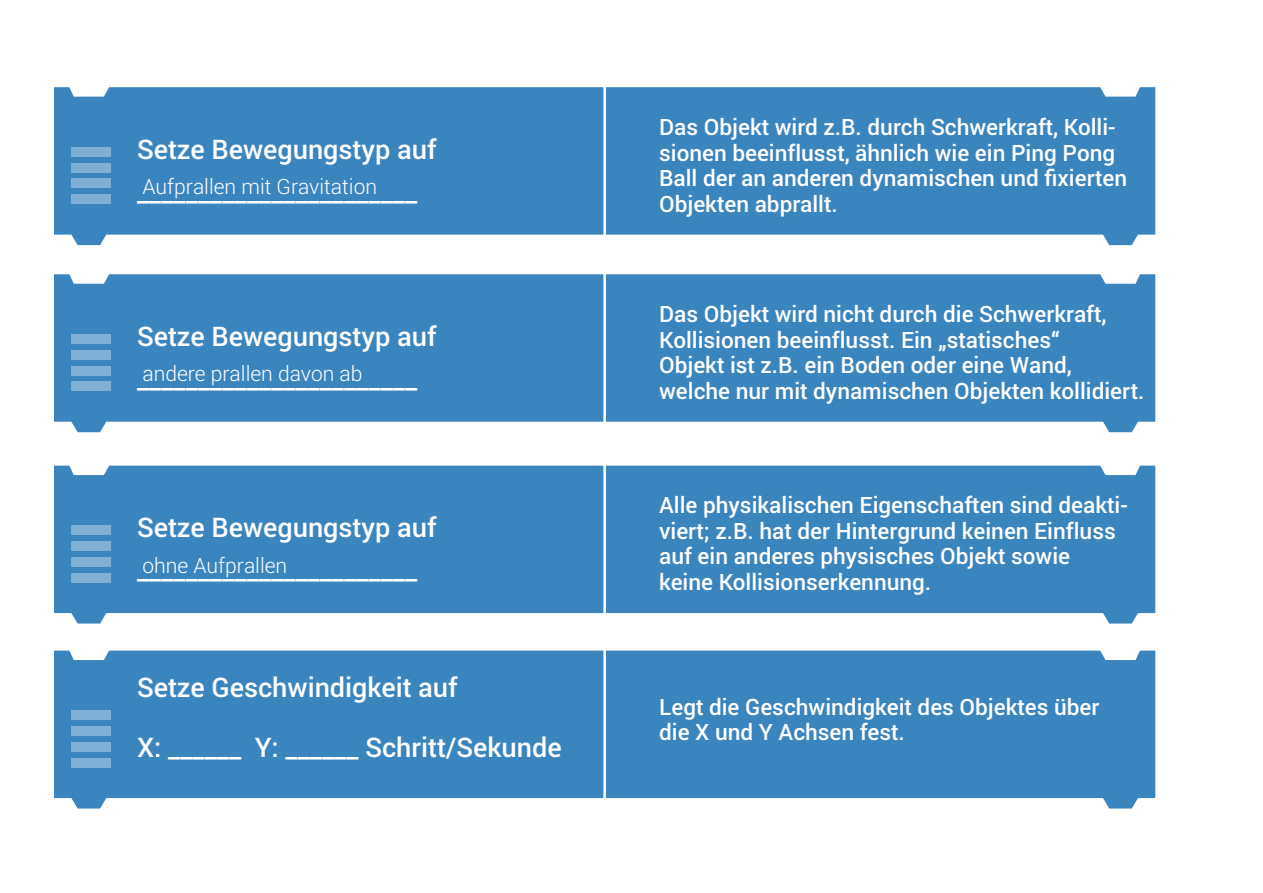
<style>
.page{position:relative;width:1263px;height:893px;background:#fff}
.page>*{position:absolute;margin:0;border:0;box-sizing:border-box;transform-origin:0 0}
.t1{font:500 27px/42px "Roboto";color:#fff}
.t2{font:500 22.5px/25.5px "Roboto";color:#fff}
.t3{font:300 21px "Roboto";color:#fff}
</style>
<div class="page">
<svg style="left:606px;top:274px;width:549px;height:158px;background:#488dc3"></svg>
<svg style="left:606px;top:466px;width:549px;height:158px;background:#488dc3"></svg>
<svg style="left:54px;top:274px;width:549px;height:158px;background:#488dc3"></svg>
<svg style="left:54px;top:466px;width:549px;height:158px;background:#488dc3"></svg>
<div style="left:71px;top:366px;width:40px;height:9px;background:#7fafd5"></div>
<div style="left:71px;top:557px;width:40px;height:10px;background:#7fafd5"></div>
<div style="left:71px;top:334px;width:40px;height:9px;background:#7fafd5"></div>
<div style="left:71px;top:525px;width:40px;height:10px;background:#7fafd5"></div>
<div style="left:71px;top:382px;width:40px;height:9px;background:#7fafd5"></div>
<div style="left:71px;top:573px;width:40px;height:9px;background:#7fafd5"></div>
<div style="left:71px;top:350px;width:40px;height:9px;background:#7fafd5"></div>
<div style="left:71px;top:541px;width:40px;height:10px;background:#7fafd5"></div>
<svg style="left:606px;top:87px;width:549px;height:158px;background:#488dc3"></svg>
<svg style="left:54px;top:87px;width:549px;height:158px;background:#488dc3"></svg>
<div style="left:71px;top:179px;width:40px;height:9px;background:#7fafd5"></div>
<div style="left:71px;top:147px;width:40px;height:9px;background:#7fafd5"></div>
<div style="left:71px;top:195px;width:40px;height:9px;background:#7fafd5"></div>
<div style="left:71px;top:163px;width:40px;height:9px;background:#7fafd5"></div>
<div style="left:606px;top:651px;width:549px;height:157px;background:#3b85bf"></div>
<div style="left:54px;top:651px;width:549px;height:157px;background:#3b85bf"></div>
<div style="left:71px;top:742px;width:40px;height:9px;background:#7fafd5"></div>
<div style="left:71px;top:710px;width:40px;height:10px;background:#7fafd5"></div>
<div style="left:71px;top:758px;width:40px;height:9px;background:#7fafd5"></div>
<div style="left:71px;top:726px;width:40px;height:10px;background:#7fafd5"></div>
<p class="t1" style="left:137px;top:127px;width:301px">Setze Bewegungstyp auf _______________________</p>
<p class="t3" style="left:142px;top:172px;width:236px">Aufprallen mit Gravitation</p>
<p class="t1" style="left:137px;top:314px;width:301px">Setze Bewegungstyp auf _______________________</p>
<p class="t3" style="left:142px;top:359px;width:222px">andere prallen davon ab</p>
<p class="t1" style="left:137px;top:506px;width:301px">Setze Bewegungstyp auf _______________________</p>
<p class="t3" style="left:142px;top:551px;width:146px">ohne Aufprallen</p>
<p class="t1" style="left:137px;top:666px;width:322px">Setze Geschwindigkeit auf</p>
<p class="t1" style="left:137px;top:726px;width:426px">X: ______ Y: ______ Schritt/Sekunde</p>
<p class="t2" style="left:659px;top:114px;width:469px">Das Objekt wird z.B. durch Schwerkraft, Kolli&shy;sionen beeinflusst, ähnlich wie ein Ping Pong Ball der an anderen dynamischen und fixierten Objekten abprallt.</p>
<p class="t2" style="left:659px;top:301px;width:487px">Das Objekt wird nicht durch die Schwerkraft, Kollisionen beeinflusst. Ein „statisches“<br>Objekt ist z.B. ein Boden oder eine Wand, welche nur mit dynamischen Objekten kollidiert.</p>
<p class="t2" style="left:659px;top:492px;width:470px">Alle physikalischen Eigenschaften sind deakti&shy;viert; z.B. hat der Hintergrund keinen Einfluss auf ein anderes physisches Objekt sowie keine Kollisionserkennung.</p>
<p class="t2" style="left:659px;top:693px;width:442px">Legt die Geschwindigkeit des Objektes über die X und Y Achsen fest.</p>
</div>
